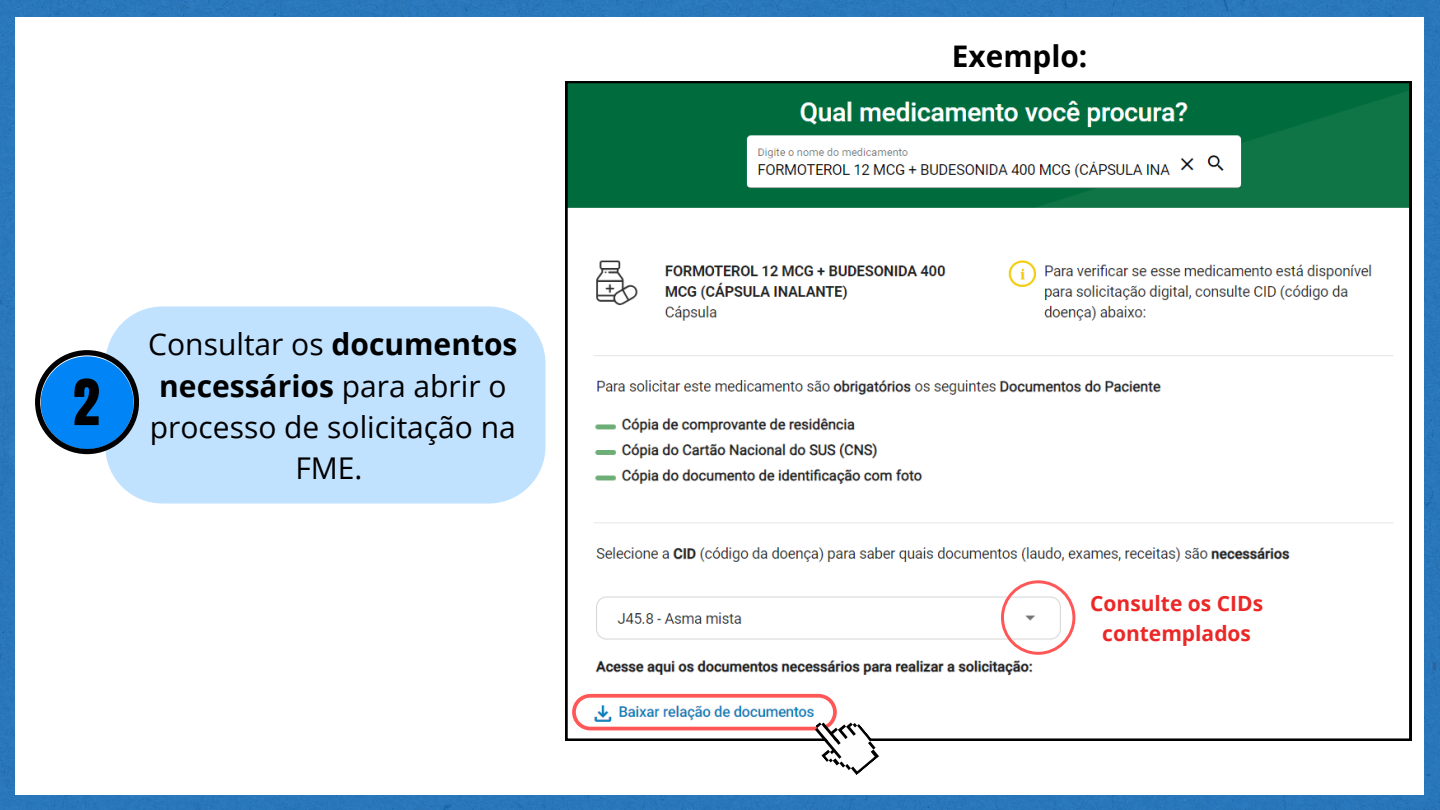
<style>
.page{position:relative;width:1440px;height:810px;background:#2a77bb}
.page>*{position:absolute;margin:0;border:0;box-sizing:border-box;transform-origin:0 0}
.t1{font:54.1px "Anton";color:#000}
.t2{font:30px/41.2px "Open Sans";color:#000;text-align:center}
.t3{font:700 29.8px "Open Sans";color:#000}
.t4{font:700 21px/29.2px "Open Sans";color:#eb2828;text-align:center}
.s1{font-weight:700}
</style>
<div class="page">
<div style="left:15px;top:17px;width:1409px;height:777px;background:#fff"></div>
<svg style="left:565px;top:81px;width:846px;height:660px"></svg>
<svg style="left:572px;top:694px;width:311px;height:81px"></svg>
<svg style="left:1001px;top:580px;width:74px;height:75px"></svg>
<div style="left:105px;top:306px;width:441px;height:198px;background:#c1e2ff;border-radius:57px"></div>
<svg style="left:35px;top:350px;width:104px;height:104px"></svg>
<p class="t1" style="left:73px;top:364px;width:28px">2</p>
<p class="t2" style="left:148px;top:323px;width:371px">Consultar os <span class="s1">documentos necessários</span> para abrir o processo de solicitação na<br>FME.</p>
<p class="t3" style="left:952px;top:35px;width:137px">Exemplo:</p>
<p class="t4" style="left:1090px;top:589px;width:174px">Consulte os CIDs contemplados</p>
</div>
